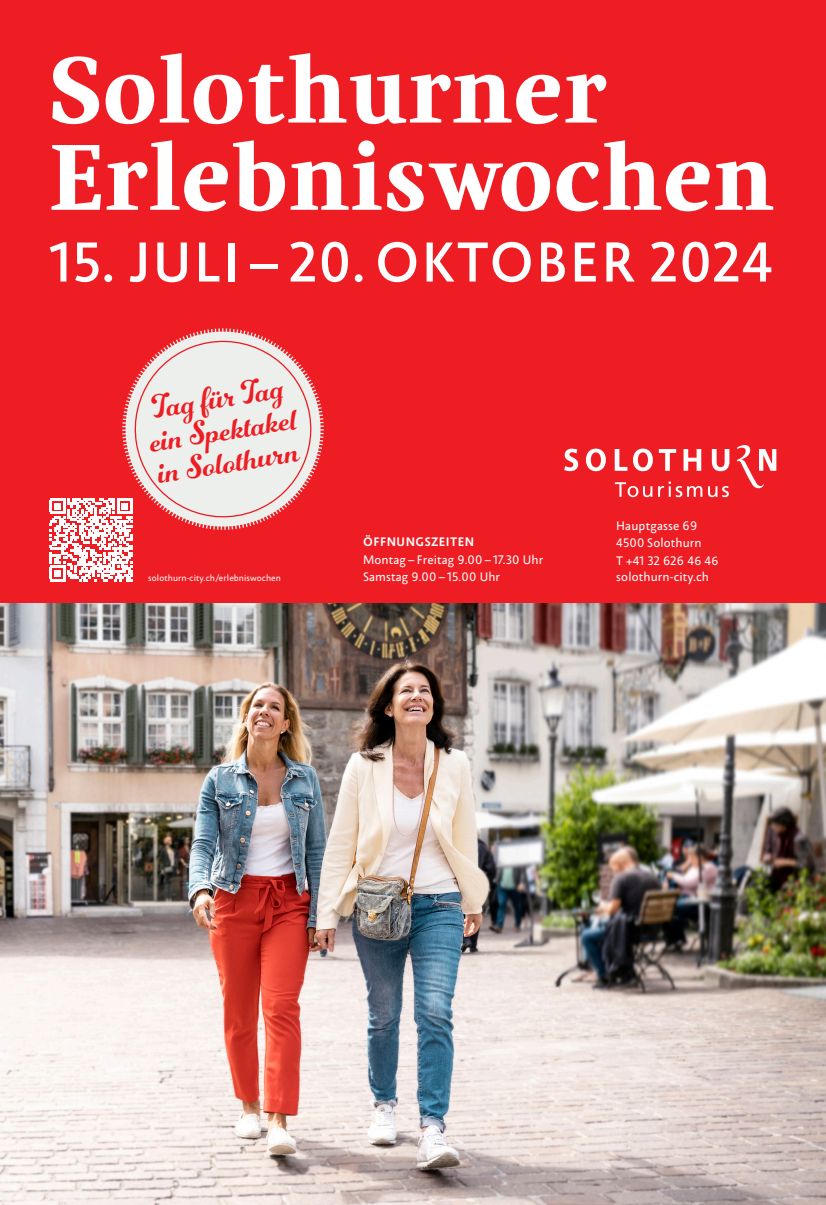
<style>
.page{position:relative;width:826px;height:1205px;background:#fff}
.page>*{position:absolute;margin:0;border:0;box-sizing:border-box;transform-origin:0 0}
.t1{font:700 92.5px/87.2px "PF Occula";letter-spacing:.01em;color:#fff}
.t2{font:600 56.75px "NN Alena STD";letter-spacing:.035em;color:#fff}
.t3{font:34px/32.5px "Number Five Smooth";color:#ee1d23}
.t4{font:500 12.5px/17.5px "NN Alena STD";letter-spacing:.01em;color:#fff}
.t5{font:700 12.5px "NN Alena STD";letter-spacing:.04em;color:#fff}
.t6{font:500 9px "NN Alena STD";letter-spacing:.01em;color:#fff}
</style>
<div class="page">
<img style="left:0;top:602px;width:826px;height:603px">
<div style="left:0;top:0;width:826px;height:602px;background:#ee1d23"></div>
<svg style="left:123px;top:329px;width:200px;height:200px;fill:#ecefeb"></svg>
<svg style="left:564px;top:448px;width:14px;height:23px"></svg>
<svg style="left:586px;top:448px;width:20px;height:23px"></svg>
<svg style="left:614px;top:449px;width:13px;height:22px"></svg>
<svg style="left:633px;top:448px;width:43px;height:23px"></svg>
<svg style="left:683px;top:449px;width:18px;height:22px"></svg>
<svg style="left:712px;top:449px;width:17px;height:22px"></svg>
<svg style="left:737px;top:445px;width:39px;height:44px"></svg>
<svg style="left:615px;top:482px;width:37px;height:15px"></svg>
<svg style="left:658px;top:482px;width:44px;height:15px"></svg>
<svg style="left:708px;top:486px;width:21px;height:11px"></svg>
<svg style="left:50px;top:498px;width:83px;height:83px"></svg>
<div style="left:54px;top:570px;width:7px;height:7px;background:#fff"></div>
<h1 class="t1" style="left:50px;top:48px;width:726px">Solothurner<br>Erlebniswochen</h1>
<h2 class="t2" style="left:50px;top:221px;width:725px">15. JULI – 20. OKTOBER 2024</h2>
<h3 class="t3" style="left:142px;top:392px;width:150px;rotate:-9deg">Tag für Tag ein Spektakel in Solothurn</h3>
<p class="t6" style="left:148px;top:572px;width:134px">solothurn-city.ch/erlebniswochen</p>
<p class="t5" style="left:363px;top:533px;width:113px">ÖFFNUNGSZEITEN</p>
<p class="t4" style="left:363px;top:550px;width:182px">Montag – Freitag 9.00 – 17.30 Uhr<br>Samstag 9.00 – 15.00 Uhr</p>
<p class="t4" style="left:616px;top:516px;width:103px">Hauptgasse 69<br>4500 Solothurn<br>T +41 32 626 46 46</p>
<p class="t4" style="left:616px;top:568px;width:94px">solothurn-city.ch</p>
</div>
